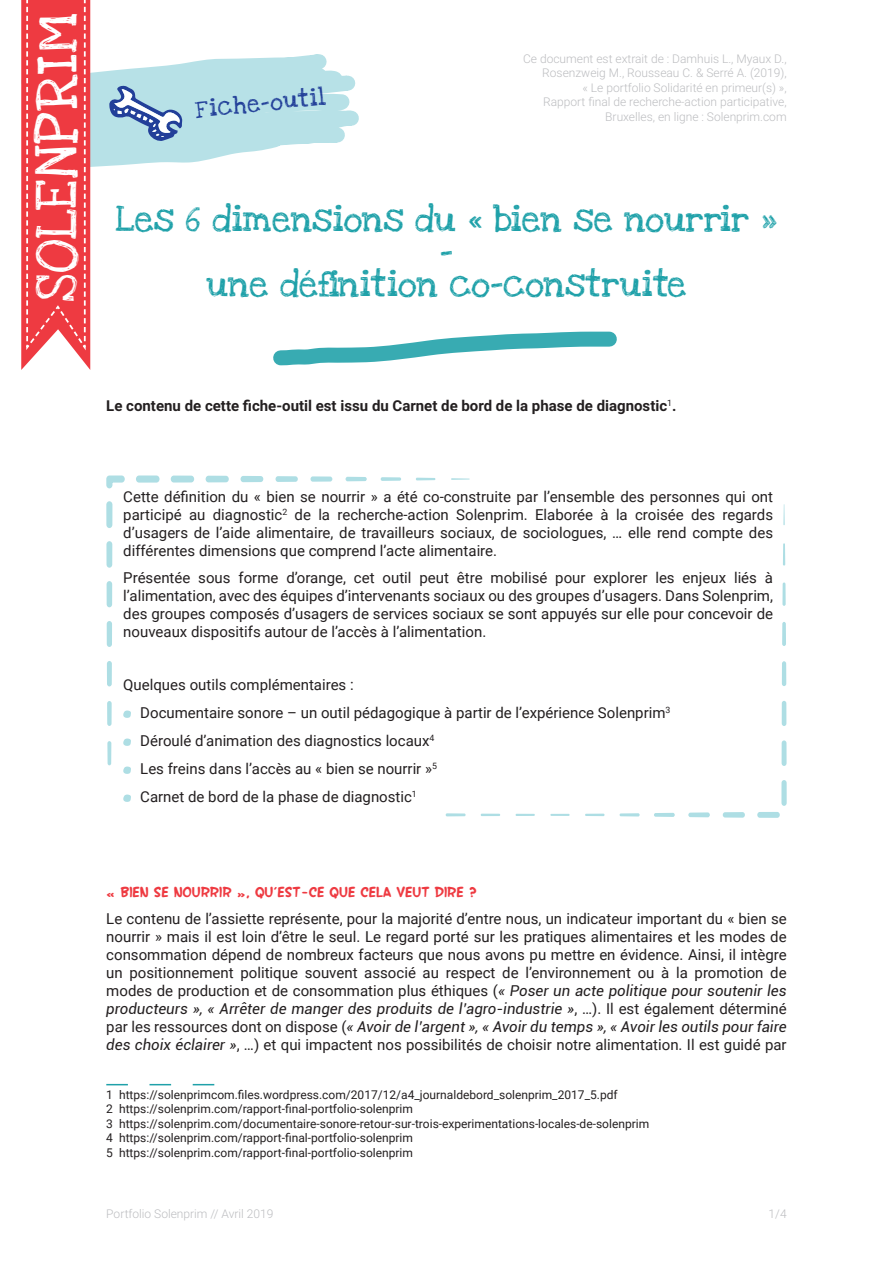
<style>
.page{position:relative;width:893px;height:1263px;background:#fff}
.page>*{position:absolute;margin:0;border:0;box-sizing:border-box;transform-origin:0 0}
.Titre_H2{font:43.2px "Love Ya Like A Sister";letter-spacing:.02em;color:#fff}
.Titre_h1{font:27px/32.4px "Love Ya Like A Sister";color:#1fa1a9;text-align:center}
.Titre_h1-2{font:18px "Love Ya Like A Sister";color:#223f99}
.Manuscrit{font:15px/18px "Roboto";color:#231f20;text-align:justify}
.Manuscrit-2{font:700 15px "Roboto";color:#231f20}
.Manuscrit-3{font:700 15px "SF Wonder Comic";color:#ee3a41}
.t1{font:12px "Roboto";color:#231f20}
.t2{font:300 12px/14.4px "Roboto";color:#bcbdc0;text-align:right}
.s1{font-style:italic}
</style>
<div class="page">
<svg style="left:123px;top:710px;width:8px;height:8px"></svg>
<svg style="left:123px;top:738px;width:8px;height:8px"></svg>
<svg style="left:123px;top:766px;width:8px;height:8px"></svg>
<svg style="left:123px;top:794px;width:8px;height:8px"></svg>
<div style="left:757px;top:812px;width:23px;height:6px;background:#aedee4;border-radius:3px"></div>
<div style="left:781px;top:780px;width:6px;height:26px;background:#aedee4;border-radius:3px"></div>
<svg style="left:783px;top:504px;width:2px;height:21px"></svg>
<svg style="left:783px;top:543px;width:2px;height:23px"></svg>
<svg style="left:782px;top:582px;width:4px;height:24px"></svg>
<svg style="left:782px;top:622px;width:4px;height:24px"></svg>
<hr style="left:782px;top:661px;width:4px;height:25px;background:#aedee4;border-radius:2px">
<hr style="left:782px;top:701px;width:4px;height:25px;background:#aedee4;border-radius:2px">
<div style="left:782px;top:740px;width:5px;height:26px;background:#aedee4;border-radius:3px"></div>
<svg style="left:723px;top:812px;width:22px;height:6px"></svg>
<svg style="left:688px;top:812px;width:22px;height:5px"></svg>
<svg style="left:654px;top:813px;width:21px;height:4px"></svg>
<hr style="left:620px;top:813px;width:20px;height:3px;background:#aedee4">
<svg style="left:585px;top:814px;width:19px;height:2px"></svg>
<hr style="left:550px;top:814px;width:20px;height:2px;background:#aedee4">
<svg style="left:516px;top:814px;width:19px;height:2px"></svg>
<svg style="left:481px;top:814px;width:19px;height:2px"></svg>
<hr style="left:446px;top:813px;width:20px;height:3px;background:#aedee4">
<svg style="left:107px;top:741px;width:4px;height:24px"></svg>
<svg style="left:107px;top:701px;width:5px;height:25px"></svg>
<svg style="left:107px;top:661px;width:5px;height:25px"></svg>
<div style="left:107px;top:621px;width:5px;height:26px;background:#aedee4;border-radius:3px"></div>
<div style="left:107px;top:581px;width:5px;height:26px;background:#aedee4;border-radius:3px"></div>
<div style="left:106px;top:541px;width:6px;height:27px;background:#aedee4;border-radius:3px"></div>
<svg style="left:106px;top:501px;width:6px;height:27px"></svg>
<svg style="left:106px;top:475px;width:19px;height:13px"></svg>
<div style="left:136px;top:475px;width:24px;height:8px;background:#aedee4;border-radius:3px"></div>
<div style="left:171px;top:476px;width:23px;height:6px;background:#aedee4;border-radius:3px"></div>
<div style="left:206px;top:476px;width:23px;height:6px;background:#aedee4;border-radius:3px"></div>
<div style="left:241px;top:476px;width:22px;height:6px;background:#aedee4;border-radius:3px"></div>
<div style="left:276px;top:476px;width:22px;height:6px;background:#aedee4;border-radius:3px"></div>
<div style="left:310px;top:476px;width:22px;height:6px;background:#aedee4;border-radius:2px"></div>
<svg style="left:346px;top:477px;width:21px;height:4px"></svg>
<svg style="left:381px;top:477px;width:20px;height:4px"></svg>
<svg style="left:416px;top:478px;width:19px;height:2px"></svg>
<svg style="left:451px;top:478px;width:19px;height:2px"></svg>
<svg style="left:106px;top:1084px;width:108px;height:1px"></svg>
<svg style="left:21px;top:0;width:596px;height:370px"></svg>
<p class="Titre_H2" style="left:21px;top:302px;width:290px;rotate:-90deg">SOLENPRIM</p>
<p class="Titre_h1-2" style="left:194px;top:95px;width:132px;rotate:-6deg">F iche-outil</p>
<p class="t2" style="left:523px;top:51px;width:265px">Ce document est extrait de : Damhuis L., Myaux D., Rosenzweig M., Rousseau C. &amp; Serré A. (2019),<br>« Le portfolio Solidarité en primeur(s) »,<br>Rapport final de recherche-action participative, Bruxelles, en ligne : Solenprim.com</p>
<p class="Titre_h1" style="left:116px;top:204px;width:663px">Les 6 dimensions du « bien se nourrir » -<br>une définition co-construite</p>
<p class="Manuscrit-2" style="left:106px;top:395px;width:595px">Le contenu de cette fiche-outil est issu du Carnet de bord de la phase de diagnostic<sup>1</sup>. <sup>2345</sup></p>
<p class="Manuscrit" style="left:123px;top:487px;width:651px">Cette définition du « bien se nourrir » a été co-construite par l’ensemble des personnes qui ont participé au diagnostic<sup>2</sup> de la recherche-action Solenprim. Elaborée à la croisée des regards d’usagers de l’aide alimentaire, de travailleurs sociaux, de sociologues, … elle rend compte des différentes dimensions que comprend l’acte alimentaire.</p>
<p class="Manuscrit" style="left:123px;top:568px;width:651px">Présentée sous forme d’orange, cet outil peut être mobilisé pour explorer les enjeux liés à l’alimentation, avec des équipes d’intervenants sociaux ou des groupes d’usagers. Dans Solenprim, des groupes composés d’usagers de services sociaux se sont appuyés sur elle pour concevoir de nouveaux dispositifs autour de l’accès à l’alimentation.</p>
<p class="Manuscrit" style="left:123px;top:675px;width:232px">Quelques outils complémentaires :</p>
<p class="Manuscrit" style="left:140px;top:703px;width:532px">Documentaire sonore – un outil pédagogique à partir de l’expérience Solenprim<sup>3</sup></p>
<p class="Manuscrit" style="left:140px;top:731px;width:296px">Déroulé d’animation des diagnostics locaux<sup>4</sup></p>
<p class="Manuscrit" style="left:140px;top:759px;width:298px">Les freins dans l’accès au « bien se nourrir »<sup>5</sup></p>
<p class="Manuscrit" style="left:140px;top:787px;width:278px">Carnet de bord de la phase de diagnostic<sup>1</sup></p>
<p class="Manuscrit-3" style="left:106px;top:882px;width:372px">« BIEN SE NOURRIR », QU’EST-CE QUE CELA VEUT DIRE ?</p>
<p class="Manuscrit" style="left:106px;top:909px;width:682px">Le contenu de l’assiette représente, pour la majorité d’entre nous, un indicateur important du « bien se nourrir » mais il est loin d’être le seul. Le regard porté sur les pratiques alimentaires et les modes de consommation dépend de nombreux facteurs que nous avons pu mettre en évidence. Ainsi, il intègre un positionnement politique souvent associé au respect de l’environnement ou à la promotion de modes de production et de consommation plus éthiques (<span class="s1">« Poser un acte politique pour soutenir les producteurs », « Arrêter de manger des produits de l’agro-industrie »</span>, …). Il est également déterminé par les ressources dont on dispose (<span class="s1">« Avoir de l’argent », « Avoir du temps », « Avoir les outils pour faire des choix éclairer »</span>, …) et qui impactent nos possibilités de choisir notre alimentation. Il est guidé par</p>
<p class="t1" style="left:106px;top:1086px;width:513px">1 https://solenprimcom.files.wordpress.com/2017/12/a4_journaldebord_solenprim_2017_5.pdf</p>
<p class="t1" style="left:106px;top:1101px;width:308px">2 https://solenprim.com/rapport-final-portfolio-solenprim</p>
<p class="t1" style="left:106px;top:1115px;width:544px">3 https://solenprim.com/documentaire-sonore-retour-sur-trois-experimentations-locales-de-solenprim</p>
<p class="t1" style="left:106px;top:1129px;width:308px">4 https://solenprim.com/rapport-final-portfolio-solenprim</p>
<p class="t1" style="left:106px;top:1144px;width:308px">5 https://solenprim.com/rapport-final-portfolio-solenprim</p>
<p class="t2" style="left:106px;top:1206px;width:169px">Portfolio Solenprim // Avril 2019</p>
<p class="t2" style="left:769px;top:1206px;width:20px">1/4</p>
</div>
